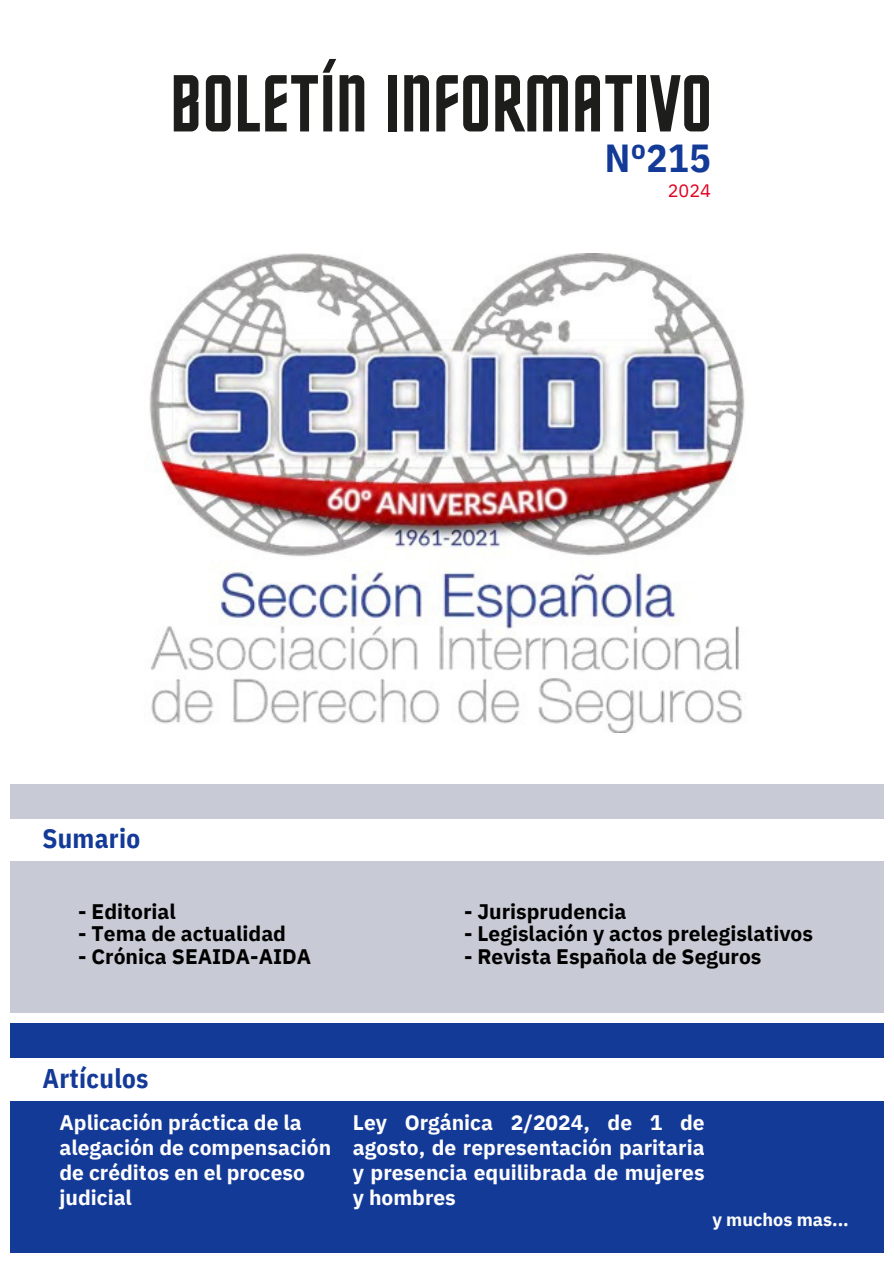
<style>
.page{position:relative;width:894px;height:1264px;background:#fff}
.page>*{position:absolute;margin:0;border:0;box-sizing:border-box;transform-origin:0 0}
.t1{font:81px "Horta";letter-spacing:.01em;color:#1d1d1b}
.t2{font:700 39px "IBM Plex Sans Cond";letter-spacing:.01em;color:#143a98}
.t3{font:700 27px "IBM Plex Sans Cond";letter-spacing:.01em;color:#143a98}
.t4{font:700 21px/24.8px "IBM Plex Sans";color:#fdfdfd}
.t5{font:700 21px "IBM Plex Sans";color:#000}
.t6{font:700 18px "IBM Plex Sans";color:#fdfdfd}
.t7{font:18px "IBM Plex Sans";color:#e1001e}
</style>
<div class="page">
<div style="left:10px;top:1023px;width:872px;height:228px;background:#143a98"></div>
<div style="left:10px;top:1058px;width:872px;height:42px;background:#fff"></div>
<div style="left:10px;top:784px;width:872px;height:228px;background:#c8cbd5"></div>
<div style="left:10px;top:819px;width:872px;height:41px;background:#fff"></div>
<img style="left:149px;top:253px;width:596px;height:480px">
<h2 class="t1" style="left:170px;top:70px;width:543px">BOLETÍN INFORMATIVO</h2>
<p class="t2" style="left:604px;top:132px;width:107px">Nº215</p>
<p class="t7" style="left:667px;top:178px;width:45px">2024</p>
<h3 class="t3" style="left:42px;top:820px;width:99px">Sumario</h3>
<h3 class="t5" style="left:78px;top:897px;width:99px">- Editorial</h3>
<h3 class="t5" style="left:78px;top:919px;width:209px">- Tema de actualidad</h3>
<h3 class="t5" style="left:78px;top:942px;width:234px">- Crónica SEAIDA-AIDA</h3>
<h4 class="t3" style="left:42px;top:1060px;width:107px">Artículos</h4>
<p class="t5" style="left:464px;top:897px;width:164px">- Jurisprudencia</p>
<p class="t5" style="left:464px;top:919px;width:350px">- Legislación y actos prelegislativos</p>
<p class="t5" style="left:464px;top:942px;width:299px">- Revista Española de Seguros</p>
<h4 class="t4" style="left:59px;top:1110px;width:273px">Aplicación práctica de la alegación de compensación de créditos en el proceso judicial</h4>
<h4 class="t4" style="left:353px;top:1110px;width:353px;text-align:justify">Ley Orgánica 2/2024, de 1 de agosto, de representación paritaria y presencia equilibrada de mujeres y hombres</h4>
<h4 class="t6" style="left:712px;top:1207px;width:138px">y muchos mas...</h4>
</div>
